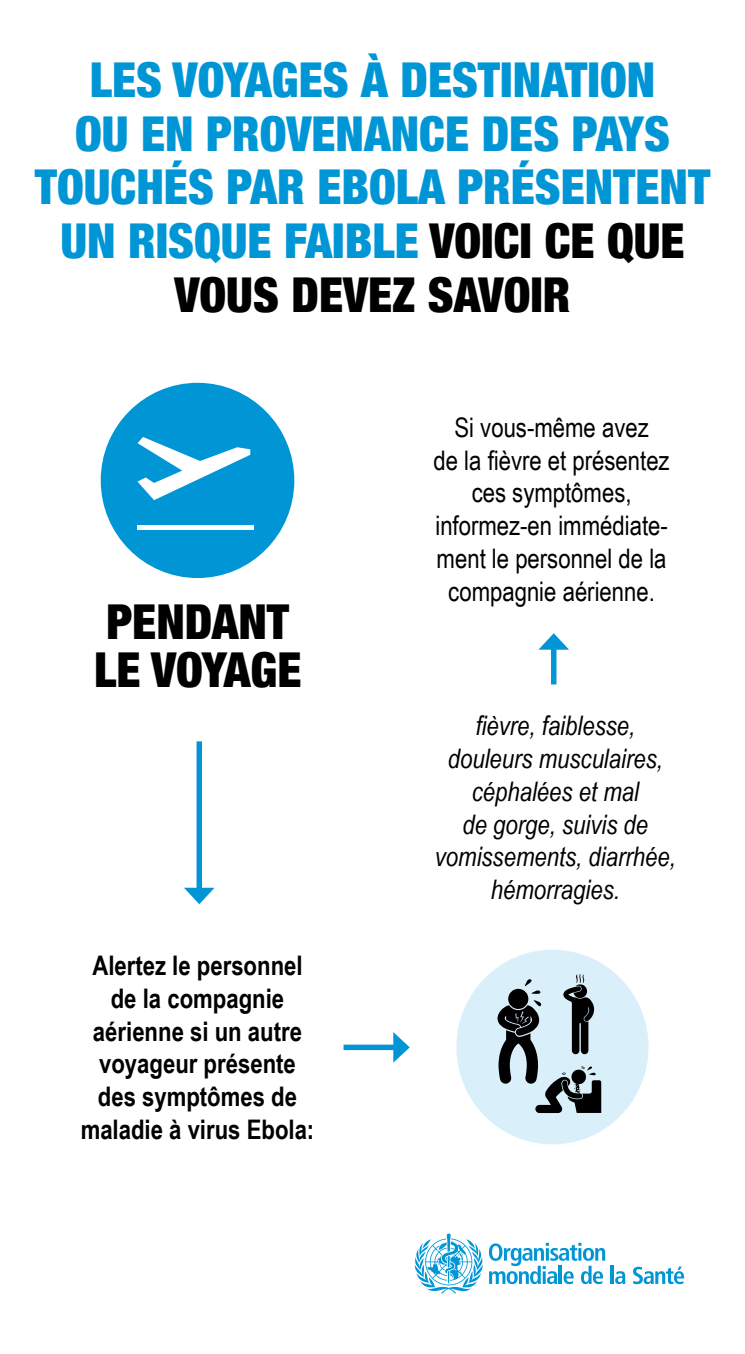
<style>
.page{position:relative;width:745px;height:1354px;background:#fff}
.page>*{position:absolute;margin:0;border:0;box-sizing:border-box;transform-origin:0 0}
.t1{font:900 condensed 48px/53.8px "Helvetica Neue";color:#0096d6;text-align:center}
.t2{font:900 condensed 48px/47.5px "Helvetica Neue";color:#000}
.t3{font:27px/32.8px "Arial Narrow";color:#000;text-align:center}
.t4{font:italic 27px/32.8px "Arial Narrow";color:#000;text-align:center}
.t5{font:700 27px/32.8px "Arial Narrow";color:#000;text-align:center}
.s1{color:#000}
</style>
<div class="page">
<svg style="left:488px;top:1242px;width:116px;height:42px"></svg>
<hr style="left:610px;top:1265px;width:3px;height:18px;background:#0096d6">
<svg style="left:615px;top:1271px;width:10px;height:13px"></svg>
<svg style="left:633px;top:1266px;width:50px;height:18px"></svg>
<svg style="left:414px;top:1233px;width:68px;height:60px"></svg>
<div style="left:101px;top:383px;width:193px;height:195px;background:#0096d6;border-radius:50%"></div>
<svg style="left:137px;top:437px;width:113px;height:63px"></svg>
<div style="left:137px;top:525px;width:116px;height:5px;background:#fff"></div>
<div style="left:343px;top:1044px;width:55px;height:6px;background:#0096d6"></div>
<svg style="left:393px;top:1032px;width:16px;height:30px"></svg>
<div style="left:196px;top:741px;width:6px;height:151px;background:#0096d6"></div>
<svg style="left:184px;top:887px;width:30px;height:17px"></svg>
<div style="left:550px;top:645px;width:6px;height:39px;background:#0096d6"></div>
<svg style="left:539px;top:633px;width:29px;height:16px"></svg>
<div style="left:456px;top:949px;width:192px;height:195px;background:#d9eff9;border-radius:50%"></div>
<svg style="left:497px;top:974px;width:104px;height:139px"></svg>
<h1 class="t1" style="left:35px;top:50px;width:676px">LES VOYAGES À DESTINATION<br>OU EN PROVENANCE DES PAYS<br>TOUCHÉS PAR EBOLA PRÉSENTENT<br>UN RISQUE FAIBLE <span class="s1">VOICI CE QUE<br>VOUS DEVEZ SAVOIR</span></h1>
<h1 class="t2" style="left:94px;top:595px;width:209px">PENDANT<br>LE VOYAGE</h1>
<p class="t5" style="left:81px;top:948px;width:235px">Alertez le personnel de la compagnie aérienne si un autre voyageur présente des symptômes de maladie à virus Ebola:</p>
<p class="t3" style="left:433px;top:410px;width:237px">Si vous-même avez<br>de la fièvre et présentez ces symptômes, informez-en immédiate&shy;ment le personnel de la compagnie aérienne.</p>
<p class="t4" style="left:434px;top:709px;width:242px">fièvre, faiblesse, douleurs musculaires, céphalées et mal<br>de gorge, suivis de vomissements, diarrhée, hémorragies.</p>
</div>
